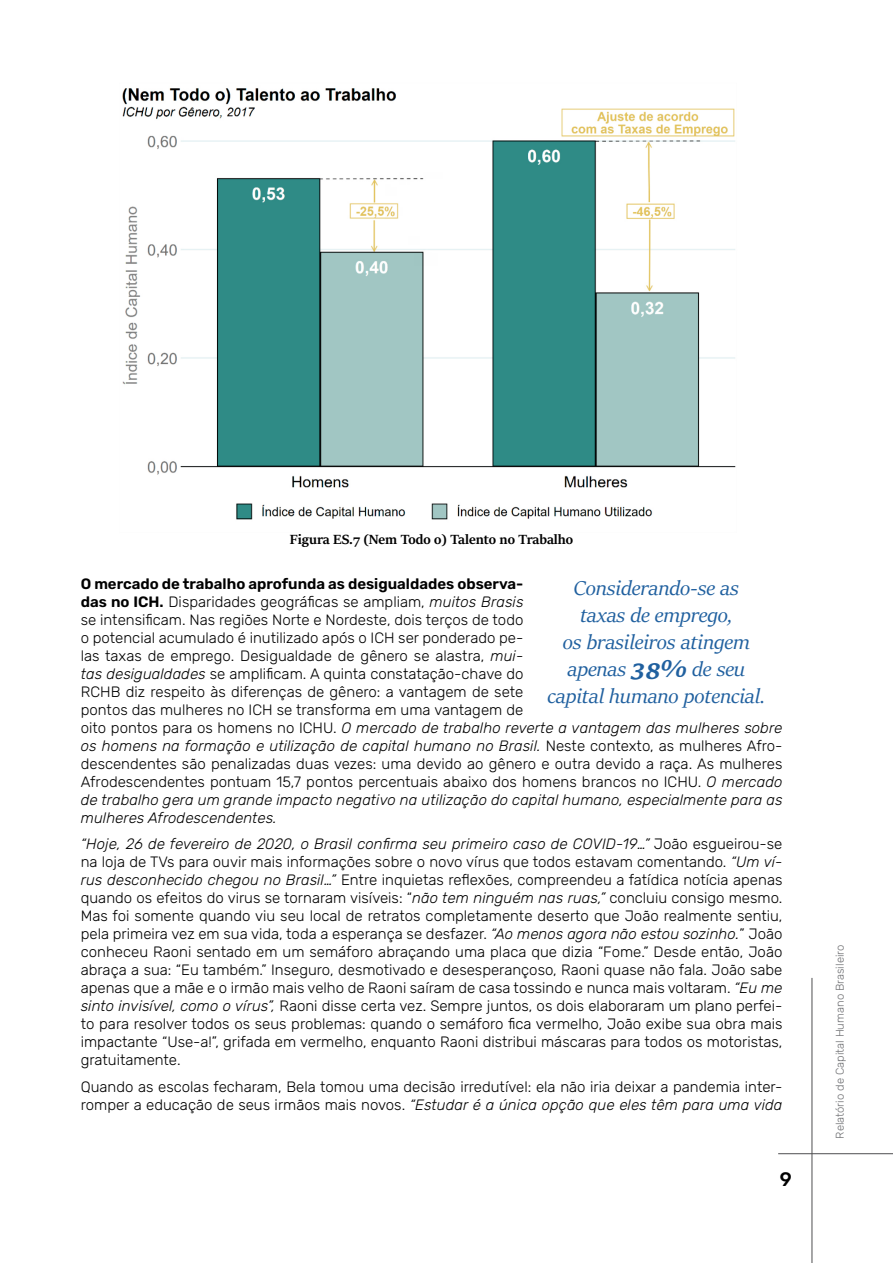
<style>
.page{position:relative;width:893px;height:1263px;background:#fff}
.page>*{position:absolute;margin:0;border:0;box-sizing:border-box;transform-origin:0 0}
.t1{font:italic 22.5px/27px "Sitka Text";color:#20609f;text-align:center}
.t2{font:500 19.5px "Rubik";color:#000}
.t3{font:300 15px/18px "Rubik";color:#000}
.t4{font:15px "Sitka Text";color:#000}
.t5{font:300 11.25px "Rubik";color:#6f7073}
.s1{font-weight:600}
.s2{font-style:italic}
</style>
<div class="page">
<hr style="left:812px;top:978px;width:1px;height:285px;background:#4f4f51">
<hr style="left:778px;top:1153px;width:115px;height:1px;background:#4f4f51">
<img style="left:122px;top:88px;width:614px;height:432px">
<p class="t4" style="left:290px;top:529px;width:285px">Figura ES.7 (Nem Todo o) Talento no Trabalho</p>
<p class="t3" style="left:81px;top:575px;width:703px"><span class="s1">O mercado de trabalho aprofunda as desigualdades observa-<br>das no ICH.</span> Disparidades geográficas se ampliam, <span class="s2">muitos Brasis<br></span>se intensificam. Nas regiões Norte e Nordeste, dois terços de todo<br>o potencial acumulado é inutilizado após o ICH ser ponderado pe-<br>las taxas de emprego. Desigualdade de gênero se alastra, <span class="s2">mui-<br>tas desigualdades</span> se amplificam. A quinta constatação-chave do<br>RCHB diz respeito às diferenças de gênero: a vantagem de sete<br>pontos das mulheres no ICH se transforma em uma vantagem de<br>oito pontos para os homens no ICHU. <span class="s2">O mercado de trabalho reverte a vantagem das mulheres sobre os homens na formação e utilização de capital humano no Brasil.</span> Neste contexto, as mulheres Afro&shy;descendentes são penalizadas duas vezes: uma devido ao gênero e outra devido a raça. As mulheres Afrodescendentes pontuam 15,7 pontos percentuais abaixo dos homens brancos no ICHU. <span class="s2">O mercado de trabalho gera um grande impacto negativo na utilização do capital humano, especialmente para as mulheres Afrodescendentes.</span></p>
<p class="t3" style="left:81px;top:836px;width:703px;text-align:justify"><span class="s2">“Hoje, 26 de fevereiro de 2020, o Brasil confirma seu primeiro caso de COVID-19…”</span> João esgueirou-se na loja de TVs para ouvir mais informações sobre o novo vírus que todos estavam comentando. <span class="s2">“Um ví&shy;rus desconhecido chegou no Brasil…”</span> Entre inquietas reflexões, compreendeu a fatídica notícia apenas quando os efeitos do virus se tornaram visíveis: “<span class="s2">não tem ninguém nas ruas,”</span> concluiu consigo mesmo.<br>Mas foi somente quando viu seu local de retratos completamente deserto que João realmente sentiu, pela primeira vez em sua vida, toda a esperança se desfazer. <span class="s2">“Ao menos agora não estou sozinho.</span>” João conheceu Raoni sentado em um semáforo abraçando uma placa que dizia “Fome.” Desde então, João abraça a sua: “Eu também.” Inseguro, desmotivado e desesperançoso, Raoni quase não fala. João sabe apenas que a mãe e o irmão mais velho de Raoni saíram de casa tossindo e nunca mais voltaram. <span class="s2">“Eu me sinto invisível, como o vírus”,</span> Raoni disse certa vez. Sempre juntos, os dois elaboraram um plano perfei&shy;to para resolver todos os seus problemas: quando o semáforo fica vermelho, João exibe sua obra mais impactante “Use-a!”, grifada em vermelho, enquanto Raoni distribui máscaras para todos os motoristas, gratuitamente.</p>
<p class="t3" style="left:81px;top:1078px;width:703px">Quando as escolas fecharam, Bela tomou uma decisão irredutível: ela não iria deixar a pandemia inter&shy;romper a educação de seus irmãos mais novos. <span class="s2">“Estudar é a única opção que eles têm para uma vida</span></p>
<h1 class="t1" style="left:548px;top:572px;width:219px">Considerando-se as<br>taxas de emprego,<br>os brasileiros atingem apenas 38% de seu capital humano potencial.</h1>
<h2 class="t2" style="left:780px;top:1168px;width:14px">9</h2>
<p class="t5" style="left:834px;top:1138px;width:195px;rotate:-90deg">Relatório de Capital Humano Brasileiro</p>
</div>
